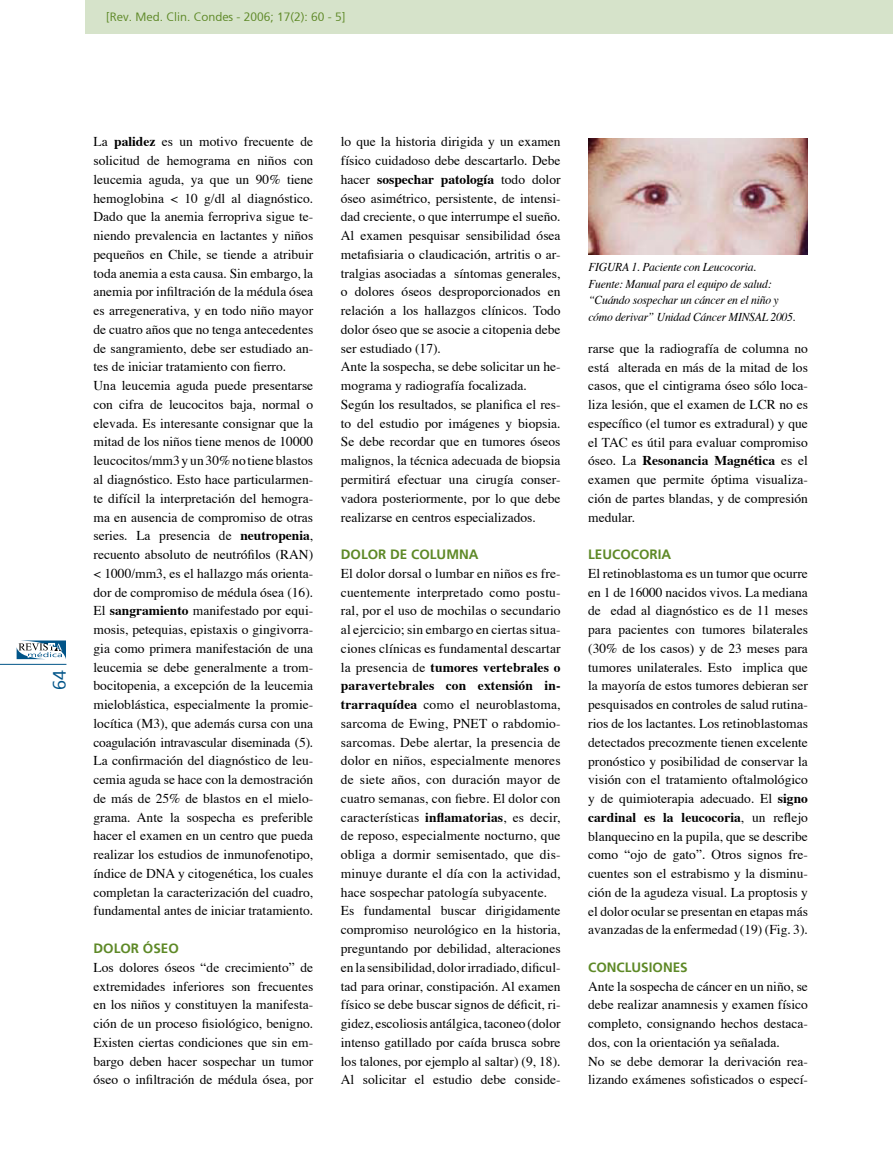
<style>
.page{position:relative;width:893px;height:1170px;background:#fff}
.page>*{position:absolute;margin:0;border:0;box-sizing:border-box;transform-origin:0 0}
.t1{font:18px "Weissach";color:#005488}
.t2{font:13.5px/18.8px "Times";color:#000}
.t3{font:700 13.5px "Weissach";color:#5e8927}
.t4{font:italic 12px/16.5px "Times";letter-spacing:-.02em;color:#000}
.t5{font:12px "Weissach";color:#5e8927}
.s1{font-weight:700}
</style>
<div class="page">
<svg style="left:17px;top:640px;width:49px;height:19px"></svg>
<hr style="left:0;top:664px;width:66px;height:1px;background:#005488">
<img style="left:588px;top:138px;width:220px;height:116px">
<div style="left:85px;top:0;width:808px;height:34px;background:#d6e3ca"></div>
<p class="t5" style="left:106px;top:11px;width:241px">[Rev. Med. Clin. Condes - 2006; 17(2): 60 - 5]</p>
<h1 class="t1" style="left:50px;top:689px;width:21px;rotate:-90deg">64</h1>
<p class="t2" style="left:94px;top:134px;width:221px">La <span class="s1">palidez</span> es un motivo frecuente de solicitud de hemograma en niños con leucemia aguda, ya que un 90% tiene hemoglobina &lt; 10 g/dl al diagnóstico.<br>Dado que la anemia ferropriva sigue te&shy;niendo prevalencia en lactantes y niños pequeños en Chile, se tiende a atribuir toda anemia a esta causa. Sin embargo, la anemia por iniltración de la médula ósea es arregenerativa, y en todo niño mayor de cuatro años que no tenga antecedentes de sangramiento, debe ser estudiado an&shy;tes de iniciar tratamiento con ierro.<br>Una leucemia aguda puede presentarse con cifra de leucocitos baja, normal o elevada. Es interesante consignar que la mitad de los niños tiene menos de 10000 leucocitos/mm3 y un 30% no tiene blastos al diagnóstico. Esto hace particularmen&shy;te difícil la interpretación del hemogra&shy;ma en ausencia de compromiso de otras series. La presencia de <span class="s1">neutropenia</span>, recuento absoluto de neutróilos (RAN) &lt; 1000/mm3, es el hallazgo más orienta&shy;dor de compromiso de médula ósea (16).<br>El <span class="s1">sangramiento</span> manifestado por equi&shy;mosis, petequias, epistaxis o gingivorra&shy;gia como primera manifestación de una leucemia se debe generalmente a trom&shy;bocitopenia, a excepción de la leucemia mieloblástica, especialmente la promie&shy;locítica (M3), que además cursa con una coagulación intravascular diseminada (5).<br>La conirmación del diagnóstico de leu&shy;cemia aguda se hace con la demostración de más de 25% de blastos en el mielo&shy;grama. Ante la sospecha es preferible hacer el examen en un centro que pueda realizar los estudios de inmunofenotipo, índice de DNA y citogenética, los cuales completan la caracterización del cuadro, fundamental antes de iniciar tratamiento.</p>
<p class="t3" style="left:94px;top:940px;width:87px">DOLOR ÓSEO</p>
<p class="t2" style="left:94px;top:959px;width:221px;text-align:justify">Los dolores óseos “de crecimiento” de extremidades inferiores son frecuentes en los niños y constituyen la manifesta&shy;ción de un proceso isiológico, benigno.<br>Existen ciertas condiciones que sin em&shy;bargo deben hacer sospechar un tumor óseo o iniltración de médula ósea, por</p>
<p class="t2" style="left:341px;top:134px;width:221px">lo que la historia dirigida y un examen físico cuidadoso debe descartarlo. Debe hacer <span class="s1">sospechar patología</span> todo dolor óseo asimétrico, persistente, de intensi&shy;dad creciente, o que interrumpe el sueño.<br>Al examen pesquisar sensibilidad ósea metaisiaria o claudicación, artritis o ar&shy;tralgias asociadas a síntomas generales, o dolores óseos desproporcionados en relación a los hallazgos clínicos. Todo dolor óseo que se asocie a citopenia debe ser estudiado (17).<br>Ante la sospecha, se debe solicitar un he&shy;mograma y radiografía focalizada.<br>Según los resultados, se planiica el res&shy;to del estudio por imágenes y biopsia.<br>Se debe recordar que en tumores óseos malignos, la técnica adecuada de biopsia permitirá efectuar una cirugía conser&shy;vadora posteriormente, por lo que debe realizarse en centros especializados.</p>
<p class="t3" style="left:341px;top:546px;width:139px">DOLOR DE COLUMNA</p>
<p class="t2" style="left:341px;top:565px;width:221px">El dolor dorsal o lumbar en niños es fre&shy;cuentemente interpretado como postu&shy;ral, por el uso de mochilas o secundario al ejercicio; sin embargo en ciertas situa&shy;ciones clínicas es fundamental descartar la presencia de <span class="s1">tumores vertebrales o paravertebrales con extensión in&shy;trarraquídea</span> como el neuroblastoma, sarcoma de Ewing, PNET o rabdomio&shy;sarcomas. Debe alertar, la presencia de dolor en niños, especialmente menores de siete años, con duración mayor de cuatro semanas, con iebre. El dolor con características <span class="s1">inlamatorias</span>, es decir, de reposo, especialmente nocturno, que obliga a dormir semisentado, que dis&shy;minuye durante el día con la actividad, hace sospechar patología subyacente.<br>Es fundamental buscar dirigidamente compromiso neurológico en la historia, preguntando por debilidad, alteraciones en la sensibilidad, dolor irradiado, diicul&shy;tad para orinar, constipación. Al examen físico se debe buscar signos de déicit, ri&shy;gidez, escoliosis antálgica, taconeo (dolor intenso gatillado por caída brusca sobre los talones, por ejemplo al saltar) (9, 18).<br>Al solicitar el estudio debe conside-</p>
<p class="t4" style="left:588px;top:260px;width:209px">FIGURA 1. Paciente con Leucocoria.<br>Fuente: Manual para el equipo de salud: “Cuándo sospechar un cáncer en el niño y cómo derivar” Unidad Cáncer MINSAL 2005.</p>
<p class="t2" style="left:588px;top:340px;width:221px;text-align:justify">rarse que la radiografía de columna no está alterada en más de la mitad de los casos, que el cintigrama óseo sólo loca&shy;liza lesión, que el examen de LCR no es especíico (el tumor es extradural) y que el TAC es útil para evaluar compromiso óseo. La <span class="s1">Resonancia magnética</span> es el examen que permite óptima visualiza&shy;ción de partes blandas, y de compresión medular.</p>
<p class="t3" style="left:588px;top:546px;width:84px">LEUCOCORIA</p>
<p class="t2" style="left:588px;top:565px;width:221px;text-align:justify">El retinoblastoma es un tumor que ocurre en 1 de 16000 nacidos vivos. La mediana de edad al diagnóstico es de 11 meses para pacientes con tumores bilaterales (30% de los casos) y de 23 meses para tumores unilaterales. Esto implica que la mayoría de estos tumores debieran ser pesquisados en controles de salud rutina&shy;rios de los lactantes. Los retinoblastomas detectados precozmente tienen excelente pronóstico y posibilidad de conservar la visión con el tratamiento oftalmológico y de quimioterapia adecuado. El <span class="s1">signo cardinal es la leucocoria</span>, un relejo blanquecino en la pupila, que se describe como “ojo de gato”. Otros signos fre&shy;cuentes son el estrabismo y la disminu&shy;ción de la agudeza visual. La proptosis y el dolor ocular se presentan en etapas más avanzadas de la enfermedad (19) (Fig. 3).</p>
<p class="t3" style="left:588px;top:959px;width:101px">CONCLUSIONES</p>
<p class="t2" style="left:588px;top:978px;width:221px">Ante la sospecha de cáncer en un niño, se debe realizar anamnesis y examen físico completo, consignando hechos destaca&shy;dos, con la orientación ya señalada.<br>No se debe demorar la derivación rea&shy;lizando exámenes soisticados o especí-</p>
</div>
